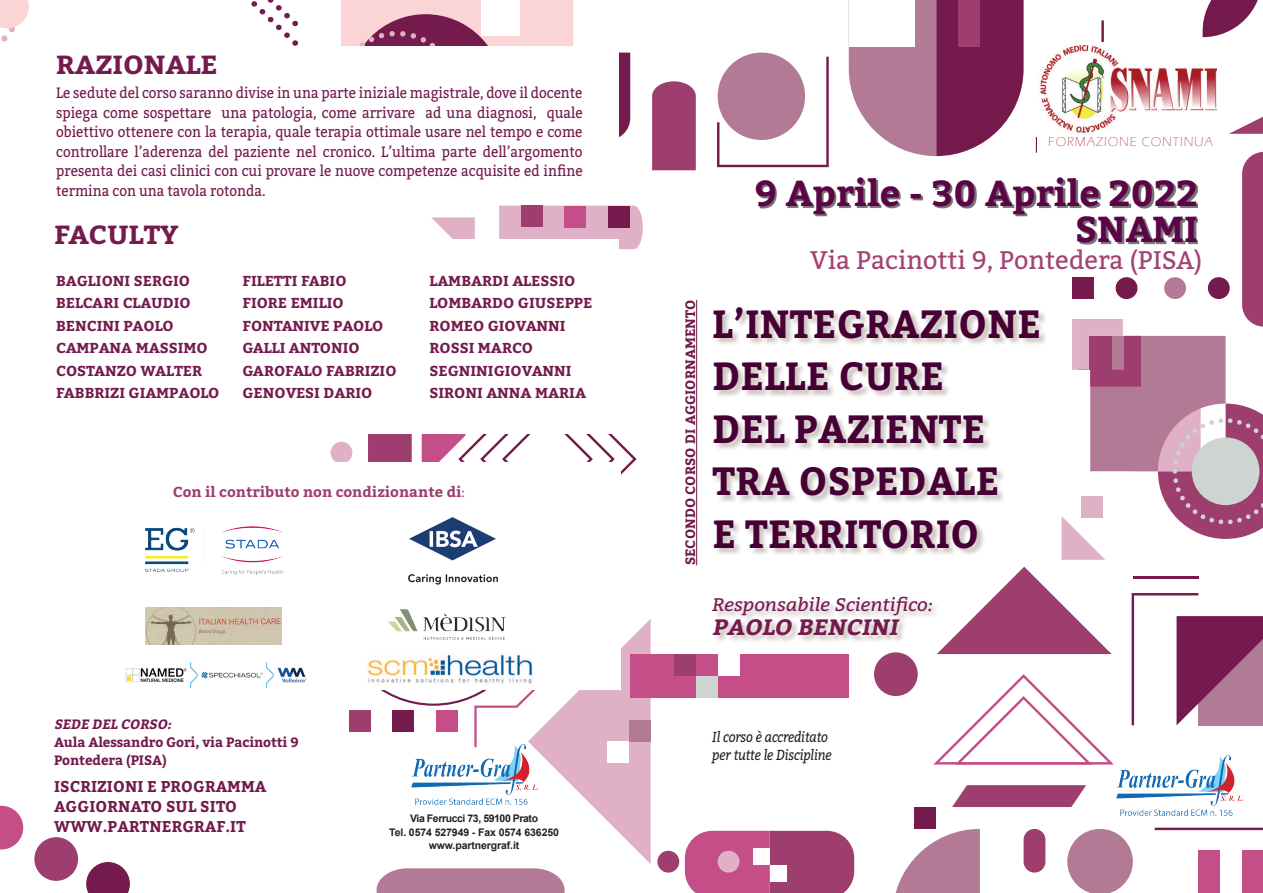
<style>
.page{position:relative;width:1263px;height:893px;background:#fff}
.page>*{position:absolute;margin:0;border:0;box-sizing:border-box;transform-origin:0 0}
.t1{font:700 39.15px/52.5px "Bitter";letter-spacing:.01em;color:#460033}
.t2{font:700 36px/36px "Bitter";color:#5b0547;text-align:right}
.t3{font:700 26.1px "Bitter";color:#751a4d;scale:1.06 1}
.t4{font:25.5px "Bitter";color:#a24473}
.t5{font:italic 700 22.2px "Bitter";color:#751a4d;scale:1.06 1}
.t6{font:italic 18.3px "Bitter";color:#751a4d;scale:1.06 1}
.t7{font:700 15.6px/19.8px "Bitter";letter-spacing:.01em;color:#711a4b}
.t8{font:15px/19.5px "Bitter";color:#751a4d;text-align:justify;scale:.9 1}
.t9{font:700 14.4px/22.5px "Bitter";color:#751a4d}
.t10{font:italic 14.4px/18px "Bitter";letter-spacing:-.01em;color:#231f20;scale:.86 1}
.t11{font:700 14.4px "Bitter";color:#9d3e6f}
.t12{font:700 13.5px/18px "Bitter";letter-spacing:-.01em;color:#711a4b}
.t13{font:700 13.5px "Bitter";letter-spacing:.01em;color:#711a4b}
.t14{font:300 13.5px "Eras ITC";letter-spacing:.06em;color:#bf4654}
.t15{font:italic 700 13.5px "Bitter";color:#711a4b}
.t16{font:700 10.5px/14px "Arial";letter-spacing:-.01em;color:#231f20;text-align:center}
.s1{font-family:"Minion Pro";font-weight:400;font-size:15.45px}
</style>
<div class="page">
<svg style="left:0;top:806px;width:23px;height:43px"></svg>
<div style="left:34px;top:837px;width:44px;height:44px;background:#9d3e6f;border-radius:50%"></div>
<svg style="left:86px;top:862px;width:44px;height:31px"></svg>
<div style="left:630px;top:654px;width:219px;height:44px;background:#c54d88"></div>
<svg style="left:685px;top:831px;width:169px;height:62px;background:#b44e81"></svg>
<svg style="left:937px;top:590px;width:174px;height:64px"></svg>
<svg style="left:934px;top:674px;width:180px;height:90px"></svg>
<div style="left:874px;top:652px;width:44px;height:44px;background:#9d3e6f;border-radius:50%"></div>
<svg style="left:895px;top:829px;width:85px;height:64px"></svg>
<div style="left:1023px;top:829px;width:22px;height:44px;background:#9d3e6f;border-radius:11px"></div>
<svg style="left:952px;top:785px;width:134px;height:22px;background:#a8547f"></svg>
<svg style="left:1067px;top:829px;width:66px;height:64px"></svg>
<svg style="left:619px;top:53px;width:11px;height:85px"></svg>
<svg style="left:652px;top:81px;width:44px;height:89px;background:#a14675"></svg>
<svg style="left:330px;top:442px;width:22px;height:22px"></svg>
<div style="left:657px;top:851px;width:22px;height:22px;background:#9d3e6f;border-radius:50%"></div>
<div style="left:718px;top:851px;width:21px;height:22px;background:#e0b1c6;border-radius:50%"></div>
<hr style="left:1133px;top:576px;width:65px;height:2px;background:#751a4d">
<svg style="left:1132px;top:593px;width:131px;height:132px"></svg>
<svg style="left:849px;top:0;width:174px;height:156px;background:#a05f82"></svg>
<svg style="left:251px;top:0;width:47px;height:46px"></svg>
<svg style="left:336px;top:206px;width:315px;height:687px"></svg>
<svg style="left:717px;top:57px;width:112px;height:110px"></svg>
<div style="left:753px;top:848px;width:16px;height:17px;background:#fff"></div>
<div style="left:769px;top:865px;width:17px;height:17px;background:#fff"></div>
<div style="left:914px;top:807px;width:22px;height:22px;background:#751a4d"></div>
<div style="left:674px;top:654px;width:22px;height:22px;background:#9d3e6f"></div>
<div style="left:696px;top:676px;width:22px;height:22px;background:#ced4d0"></div>
<div style="left:718px;top:654px;width:21px;height:22px;background:#fff"></div>
<div style="left:849px;top:0;width:65px;height:47px;background:#fff"></div>
<div style="left:958px;top:0;width:22px;height:47px;background:#9d3e6f"></div>
<div style="left:521px;top:206px;width:22px;height:21px;background:#9d3e6f"></div>
<div style="left:564px;top:206px;width:22px;height:22px;background:#c54d88"></div>
<div style="left:608px;top:206px;width:22px;height:22px;background:#751a4d"></div>
<svg style="left:1155px;top:799px;width:108px;height:31px"></svg>
<div style="left:1198px;top:851px;width:22px;height:42px;background:#c54d88"></div>
<div style="left:1242px;top:851px;width:21px;height:42px;background:#c54d88"></div>
<svg style="left:1036px;top:0;width:227px;height:560px"></svg>
<svg style="left:341px;top:0;width:232px;height:46px;background:#daabb9"></svg>
<svg style="left:0;top:0;width:29px;height:42px"></svg>
<div style="left:1072px;top:277px;width:22px;height:22px;background:#751a4d"></div>
<div style="left:713px;top:307px;width:335px;height:337px;background:#391a0a;opacity:.27"></div>
<img style="left:1116px;top:755px;width:126px;height:62px">
<div style="left:757px;top:179px;width:441px;height:65px;background:#231f20;opacity:.62"></div>
<img style="left:411px;top:744px;width:126px;height:62px">
<hr style="left:696px;top:300px;width:1px;height:265px;background:#711a4b">
<div style="left:47px;top:239px;width:572px;height:195px;background:#fff"></div>
<div style="left:56px;top:462px;width:565px;height:228px;background:#fff"></div>
<img style="left:146px;top:527px;width:137px;height:48px">
<img style="left:408px;top:517px;width:90px;height:68px">
<img style="left:368px;top:655px;width:164px;height:29px">
<img style="left:125px;top:662px;width:181px;height:26px">
<img style="left:146px;top:607px;width:136px;height:38px">
<img style="left:388px;top:609px;width:118px;height:31px">
<div style="left:1037px;top:119px;width:188px;height:43px;background:#fff"></div>
<img style="left:1036px;top:43px;width:180px;height:93px">
<h3 class="t3" style="left:56px;top:45px;width:154px">RAZIONALE</h3>
<p class="t8" style="left:56px;top:83px;width:586px">Le sedute del corso saranno divise in una parte iniziale magistrale, dove il docente spiega come sospettare una patologia, come arrivare ad una diagnosi, quale obiettivo ottenere con la terapia, quale terapia ottimale usare nel tempo e come controllare l’aderenza del paziente nel cronico. L’ultima parte dell’argomento presenta dei casi clinici con cui provare le nuove competenze acquisite ed infine termina con una tavola rotonda.</p>
<h3 class="t3" style="left:54px;top:214px;width:119px">FACULTY</h3>
<p class="t9" style="left:56px;top:269px;width:165px">BAGLIONI SERGIO<br>BELCARI CLAUDIO<br>BENCINI PAOLO<br>CAMPANA MASSIMO<br>COSTANZO WALTER<br>FABBRIZI GIAMPAOLO</p>
<p class="t9" style="left:242px;top:269px;width:156px">FILETTI FABIO<br>FIORE EMILIO<br>FONTANIVE PAOLO<br>GALLI ANTONIO<br>GAROFALO FABRIZIO<br>GENOVESI DARIO</p>
<p class="t9" style="left:429px;top:269px;width:164px">LAMBARDI ALESSIO<br>LOMBARDO GIUSEPPE<br>ROMEO GIOVANNI<br>ROSSI MARCO<br>SEGNINIGIOVANNI<br>SIRONI ANNA MARIA</p>
<p class="t11" style="left:173px;top:481px;width:294px">Con il contributo non condizionante di<span class="s1">:</span></p>
<p class="t15" style="left:54px;top:714px;width:122px">SEDE DEL CORSO:</p>
<p class="t12" style="left:54px;top:733px;width:246px">Aula Alessandro Gori, via Pacinotti 9<br>Pontedera (PISA)</p>
<p class="t7" style="left:54px;top:776px;width:214px">ISCRIZIONI E PROGRAMMA<br>AGGIORNATO SUL SITO<br>WWW.PARTNERGRAF.IT</p>
<p class="t16" style="left:389px;top:811px;width:171px">Via Ferrucci 73, 59100 Prato<br>Tel. 0574 527949 - Fax 0574 636250 www.partnergraf.it</p>
<p class="t13" style="left:680px;top:565px;width:267px;rotate:-90deg">SECONDO CORSO DI AGGIORNAMENTO</p>
<p class="t14" style="left:1048px;top:134px;width:166px">FORMAZIONE CONTINUA</p>
<h2 class="t2" style="left:755px;top:174px;width:445px">9 Aprile - 30 Aprile 2022<br>SNAMI</h2>
<h3 class="t4" style="left:810px;top:242px;width:394px">Via Pacinotti 9, Pontedera (PISA)</h3>
<h1 class="t1" style="left:712px;top:297px;width:330px">L’INTEGRAZIONE<br>DELLE CURE<br>DEL PAZIENTE<br>TRA OSPEDALE<br>E TERRITORIO</h1>
<p class="t6" style="left:712px;top:591px;width:210px">Responsabile Scientifico:</p>
<h3 class="t5" style="left:712px;top:610px;width:182px">PAOLO BENCINI</h3>
<p class="t10" style="left:712px;top:727px;width:140px">Il corso è accreditato per tutte le Discipline</p>
</div>
